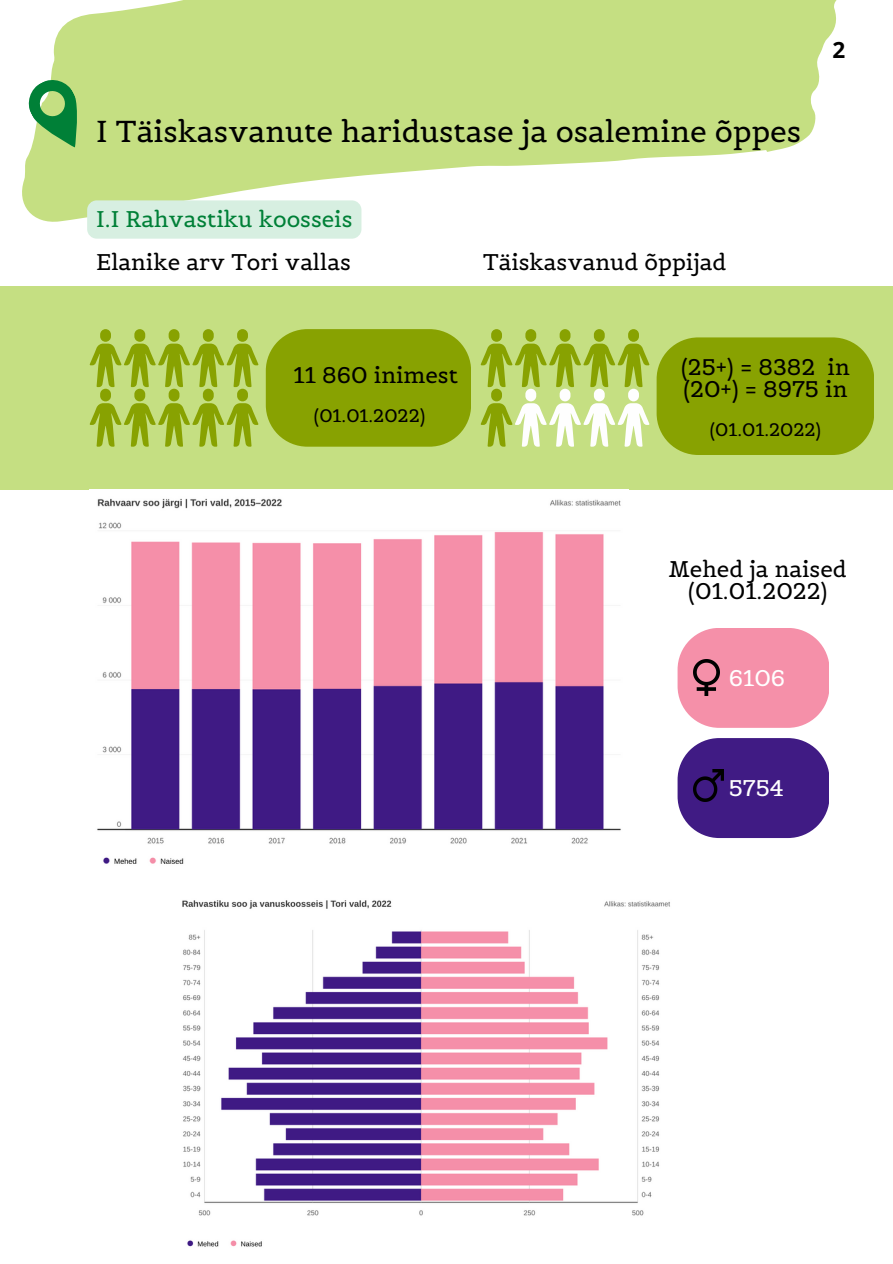
<style>
.page{position:relative;width:893px;height:1264px;background:#fff}
.page>*{position:absolute;margin:0;border:0;box-sizing:border-box;transform-origin:0 0}
.t1{font:30px "Belgrano";color:#000}
.t2{font:22.5px "Belgrano";color:#000}
.t3{font:22.5px "Belgrano";color:#008037}
.t4{font:22.5px "Belgrano";color:#fff}
.t5{font:700 22.5px "Open Sans";color:#000}
.t6{font:18px "Belgrano";color:#000}
</style>
<div class="page">
<svg style="left:22px;top:0;width:815px;height:225px;fill:#c5df82"></svg>
<svg style="left:22px;top:72px;width:74px;height:86px"></svg>
<div style="left:0;top:286px;width:892px;height:204px;background:#c5df82"></div>
<svg style="left:266px;top:329px;width:205px;height:117px;background:#8ba508"></svg>
<svg style="left:90px;top:329px;width:168px;height:117px"></svg>
<svg style="left:480px;top:329px;width:169px;height:117px"></svg>
<svg style="left:656px;top:337px;width:218px;height:117px;background:#8ba509"></svg>
<svg style="left:677px;top:738px;width:152px;height:100px;background:#543390"></svg>
<svg style="left:677px;top:628px;width:152px;height:100px;background:#f59bb1"></svg>
<img style="left:693px;top:770px;width:31px;height:31px">
<img style="left:693px;top:660px;width:26px;height:35px">
<img style="left:97px;top:498px;width:524px;height:366px">
<img style="left:182px;top:900px;width:488px;height:347px">
<div style="left:87px;top:200px;width:274px;height:39px;background:#d7efe1;border-radius:10px"></div>
<p class="t1" style="left:96px;top:112px;width:706px">I Täiskasvanute haridustase ja osalemine õppes</p>
<p class="t3" style="left:96px;top:205px;width:258px">I.I Rahvastiku koosseis</p>
<p class="t2" style="left:96px;top:248px;width:256px">Elanike arv Tori vallas</p>
<p class="t2" style="left:483px;top:248px;width:245px">Täiskasvanud õppijad</p>
<p class="t5" style="left:832px;top:34px;width:14px">2</p>
<p class="t2" style="left:293px;top:360px;width:166px">11 860 inimest</p>
<p class="t6" style="left:314px;top:404px;width:113px">(01.01.2022)</p>
<p class="t2" style="left:681px;top:353px;width:170px">(25+) = 8382 in</p>
<p class="t2" style="left:683px;top:374px;width:166px">(20+) = 8975 in</p>
<p class="t6" style="left:709px;top:418px;width:113px">(01.01.2022)</p>
<p class="t2" style="left:668px;top:554px;width:179px">Mehed ja naised</p>
<p class="t2" style="left:688px;top:577px;width:141px">(01.01.2022)</p>
<p class="t4" style="left:728px;top:663px;width:58px">6106</p>
<p class="t4" style="left:728px;top:773px;width:57px">5754</p>
</div>
